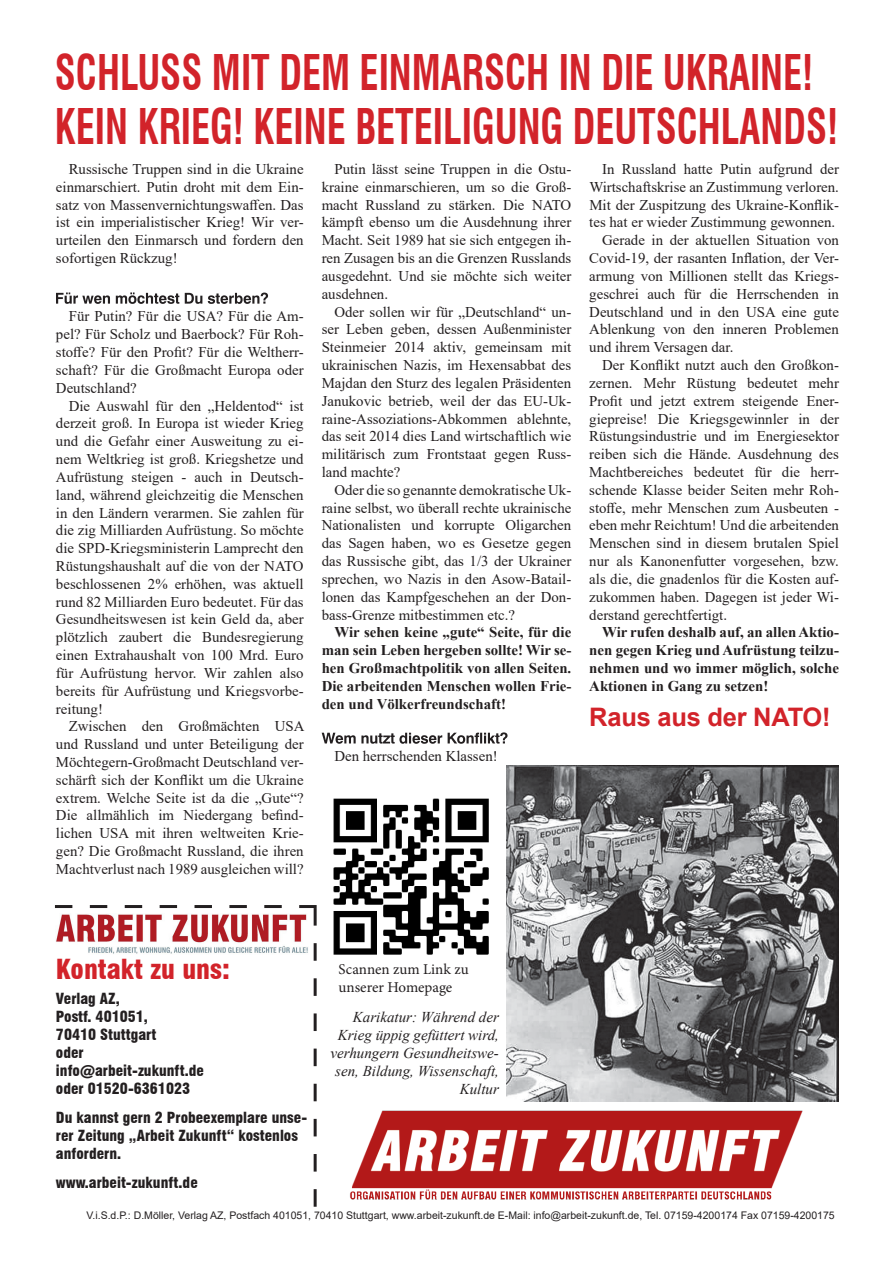
<style>
.page{position:relative;width:893px;height:1263px;background:#fff}
.page>*{position:absolute;margin:0;border:0;box-sizing:border-box;transform-origin:0 0}
.t1{font:700 condensed 48px/54px "Swiss 721 BT";color:#d2232a;scale:.8 1}
.t2{font:900 condensed 27px "Swiss 721 BT";color:#d2232a}
.t3{font:700 25.5px "Arial";letter-spacing:-.01em;color:#d2232a}
.t4{font:900 condensed 15px/18px "Swiss 721 BT";color:#231f20}
.t5{font:italic 15px/18px "Times New Roman";color:#231f20;text-align:right}
.t6{font:15px/18px "Minion Pro";color:#231f20}
.t7{font:14.85px/17.9px "Times New Roman";color:#231f20;text-align:justify}
.t8{font:700 14.85px/17.9px "Times New Roman";color:#231f20;text-align:justify}
.t9{font:10.5px "Arial";color:#231f20}
</style>
<div class="page">
<img style="left:333px;top:798px;width:156px;height:157px">
<svg style="left:55px;top:905px;width:262px;height:302px"></svg>
<img style="left:350px;top:1110px;width:453px;height:90px">
<svg style="left:56px;top:292px;width:212px;height:12px"></svg>
<svg style="left:322px;top:732px;width:186px;height:12px"></svg>
<img style="left:506px;top:765px;width:333px;height:337px">
<h1 class="t1" style="left:55px;top:46px;width:981px">SCHLUSS MIT DEM EINMARSCH IN DIE UKRAINE!<br>KEIN KRIEG! KEINE BETEILIGUNG DEUTSCHLANDS!</h1>
<p class="t7" style="left:56px;top:160px;width:249px;text-indent:13px">Russische Truppen sind in die Ukraine einmarschiert. Putin droht mit dem Ein&shy;satz von Massenvernichtungswaffen. Das ist ein imperialistischer Krieg! Wir ver&shy;urteilen den Einmarsch und fordern den sofortigen Rückzug!</p>
<p class="t7" style="left:56px;top:307px;width:249px;text-indent:13px">Für Putin? Für die USA? Für die Am&shy;pel? Für Scholz und Baerbock? Für Roh&shy;stoffe? Für den Profit? Für die Weltherr&shy;schaft? Für die Großmacht Europa oder Deutschland?</p>
<p class="t7" style="left:56px;top:396px;width:249px;text-indent:13px">Die Auswahl für den „Heldentod“ ist derzeit groß. In Europa ist wieder Krieg und die Gefahr einer Ausweitung zu ei&shy;nem Weltkrieg ist groß. Kriegshetze und Aufrüstung steigen - auch in Deutsch&shy;land, während gleichzeitig die Menschen in den Ländern verarmen. Sie zahlen für die zig Milliarden Aufrüstung. So möchte die SPD-Kriegsministerin Lamprecht den Rüstungshaushalt auf die von der NATO beschlossenen 2% erhöhen, was aktuell rund 82 Milliarden Euro bedeutet. Für das Gesundheitswesen ist kein Geld da, aber plötzlich zaubert die Bundesregierung einen Extrahaushalt von 100 Mrd. Euro für Aufrüstung hervor. Wir zahlen also bereits für Aufrüstung und Kriegsvorbe&shy;reitung!</p>
<p class="t7" style="left:56px;top:717px;width:250px;text-indent:13px">Zwischen den Großmächten USA und Russland und unter Beteiligung der Möchtegern-Großmacht Deutschland ver&shy;schärft sich der Konflikt um die Ukraine extrem. Welche Seite ist da die „Gute“?<br>Die allmählich im Niedergang befind&shy;lichen USA mit ihren weltweiten Krie&shy;gen? Die Großmacht Russland, die ihren Machtverlust nach 1989 ausgleichen will?</p>
<p class="t7" style="left:322px;top:160px;width:251px;text-indent:13px">Putin lässt seine Truppen in die Ostu&shy;kraine einmarschieren, um so die Groß&shy;macht Russland zu stärken. Die NATO kämpft ebenso um die Ausdehnung ihrer Macht. Seit 1989 hat sie sich entgegen ih&shy;ren Zusagen bis an die Grenzen Russlands ausgedehnt. Und sie möchte sich weiter ausdehnen.</p>
<p class="t7" style="left:322px;top:302px;width:251px;text-indent:13px">Oder sollen wir für „Deutschland“ un&shy;ser Leben geben, dessen Außenminister Steinmeier 2014 aktiv, gemeinsam mit ukrainischen Nazis, im Hexensabbat des Majdan den Sturz des legalen Präsidenten Janukovic betrieb, weil der das EU-Uk&shy;raine-Assoziations-Abkommen ablehnte, das seit 2014 dies Land wirtschaftlich wie militärisch zum Frontstaat gegen Russ&shy;land machte?</p>
<p class="t7" style="left:322px;top:480px;width:251px;text-indent:13px">Oder die so genannte demokratische Uk&shy;raine selbst, wo überall rechte ukrainische Nationalisten und korrupte Oligarchen das Sagen haben, wo es Gesetze gegen das Russische gibt, das 1/3 der Ukrainer sprechen, wo Nazis in den Asow-Batail&shy;lonen das Kampfgeschehen an der Don&shy;bass-Grenze mitbestimmen etc.?</p>
<p class="t8" style="left:322px;top:623px;width:251px;text-indent:13px">Wir sehen keine „gute“ Seite, für die man sein Leben hergeben sollte! Wir se&shy;hen Großmachtpolitik von allen Seiten.<br>Die arbeitenden Menschen wollen Frie&shy;den und Völkerfreundschaft!</p>
<p class="t7" style="left:334px;top:747px;width:165px">Den herrschenden Klassen!</p>
<p class="t7" style="left:602px;top:160px;width:238px">In Russland hatte Putin aufgrund der</p>
<p class="t7" style="left:589px;top:177px;width:251px">Wirtschaftskrise an Zustimmung verloren.</p>
<p class="t7" style="left:589px;top:195px;width:251px">Mit der Zuspitzung des Ukraine-Konflik-</p>
<p class="t7" style="left:589px;top:213px;width:247px">tes hat er wieder Zustimmung gewonnen.</p>
<p class="t7" style="left:602px;top:231px;width:238px">Gerade in der aktuellen Situation von</p>
<p class="t7" style="left:589px;top:249px;width:251px">Covid-19, der rasanten Inflation, der Ver-</p>
<p class="t7" style="left:589px;top:267px;width:251px">armung von Millionen stellt das Kriegs-</p>
<p class="t7" style="left:589px;top:284px;width:251px">geschrei auch für die Herrschenden in</p>
<p class="t7" style="left:589px;top:302px;width:251px">Deutschland und in den USA eine gute</p>
<p class="t7" style="left:589px;top:320px;width:251px">Ablenkung von den inneren Problemen</p>
<p class="t7" style="left:589px;top:338px;width:146px">und ihrem Versagen dar.</p>
<p class="t7" style="left:602px;top:356px;width:238px">Der Konflikt nutzt auch den Großkon-</p>
<p class="t7" style="left:589px;top:373px;width:251px">zernen. Mehr Rüstung bedeutet mehr</p>
<p class="t7" style="left:589px;top:391px;width:251px">Profit und jetzt extrem steigende Ener-</p>
<p class="t7" style="left:589px;top:409px;width:251px">giepreise! Die Kriegsgewinnler in der</p>
<p class="t7" style="left:589px;top:427px;width:251px">Rüstungsindustrie und im Energiesektor</p>
<p class="t7" style="left:589px;top:445px;width:251px">reiben sich die Hände. Ausdehnung des</p>
<p class="t7" style="left:589px;top:463px;width:251px">Machtbereiches bedeutet für die herr-</p>
<p class="t7" style="left:589px;top:480px;width:251px">schende Klasse beider Seiten mehr Roh-</p>
<p class="t7" style="left:589px;top:498px;width:251px">stoffe, mehr Menschen zum Ausbeuten -</p>
<p class="t7" style="left:589px;top:516px;width:251px">eben mehr Reichtum! Und die arbeitenden</p>
<p class="t7" style="left:589px;top:534px;width:251px">Menschen sind in diesem brutalen Spiel</p>
<p class="t7" style="left:589px;top:552px;width:251px">nur als Kanonenfutter vorgesehen, bzw.</p>
<p class="t7" style="left:589px;top:569px;width:251px">als die, die gnadenlos für die Kosten auf-</p>
<p class="t7" style="left:589px;top:587px;width:251px">zukommen haben. Dagegen ist jeder Wi-</p>
<p class="t7" style="left:589px;top:605px;width:139px">derstand gerechtfertigt.</p>
<p class="t8" style="left:589px;top:623px;width:251px;text-indent:13px">Wir rufen deshalb auf, an allen Aktio&shy;nen gegen Krieg und Aufrüstung teilzu&shy;nehmen und wo immer möglich, solche Aktionen in Gang zu setzen!</p>
<h3 class="t3" style="left:589px;top:699px;width:243px">Raus aus der NATO!</h3>
<h2 class="t2" style="left:56px;top:953px;width:175px">Kontakt zu uns:</h2>
<p class="t4" style="left:56px;top:990px;width:150px">Verlag AZ,<br>Postf. 401051,<br>70410 Stuttgart<br>oder info@arbeit-zukunft.de oder 01520-6361023</p>
<p class="t4" style="left:56px;top:1108px;width:253px">Du kannst gern 2 Probeexemplare unse&shy;rer Zeitung „Arbeit Zukunft“ kostenlos anfordern.</p>
<p class="t4" style="left:56px;top:1173px;width:143px">www.arbeit-zukunft.de</p>
<p class="t6" style="left:339px;top:961px;width:132px">Scannen zum Link zu unserer Homepage</p>
<p class="t5" style="left:330px;top:1008px;width:170px">Karikatur: Während der<br>Krieg üppig gefüttert wird, verhungern Gesundheitswe&shy;sen, Bildung, Wissenschaft,<br>Kultur</p>
<p class="t9" style="left:86px;top:1208px;width:750px">V.i.S.d.P.: D.Möller, Verlag AZ, Postfach 401051, 70410 Stuttgart, www.arbeit-zukunft.de E-Mail: info@arbeit-zukunft.de, Tel. 07159-4200174 Fax 07159-4200175</p>
</div>
